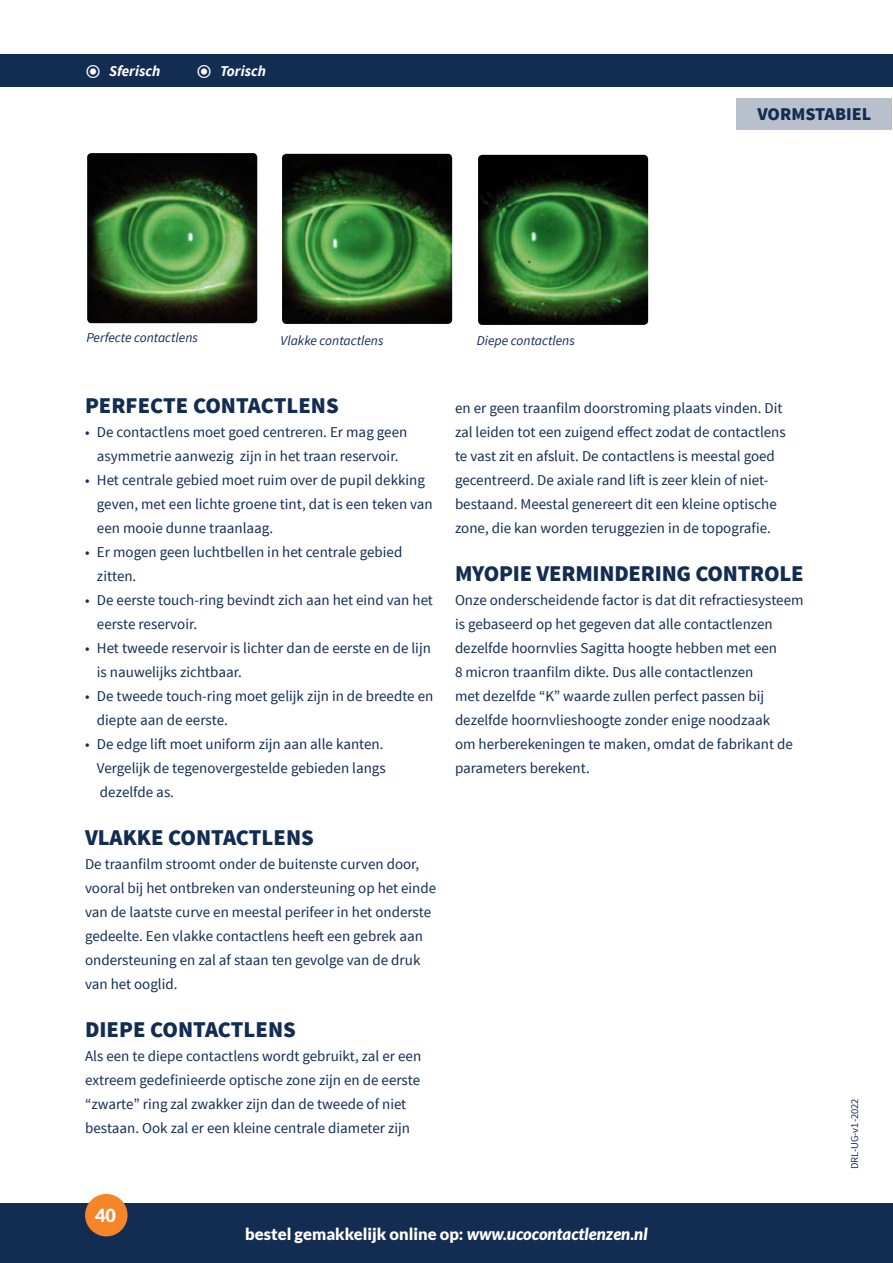
<style>
.page{position:relative;width:893px;height:1263px;background:#fff}
.page>*{position:absolute;margin:0;border:0;box-sizing:border-box;transform-origin:0 0}
.t1{font:900 22.5px "Source Sans Pro";letter-spacing:-.01em;color:#132d52}
.kopje_hoofdletters_e{font:900 18px "Source Sans Pro";color:#132d52}
.t2{font:900 18px "Lato";color:#fff}
.t3{font:900 16.5px "Lato";color:#fff}
.t4{font:15px/24px "Source Sans Pro";color:#132d52}
.kopje_hoofdletters_e-2{font:italic 700 15px "Source Sans Pro";color:#fff}
.t5{font:italic 13.5px "Source Sans Pro";color:#132d52}
.t6{font:10.5px "Source Sans Pro";color:#132d52}
.s1{font-style:italic}
</style>
<div class="page">
<div style="left:0;top:1203px;width:893px;height:60px;background:#132d52"></div>
<div style="left:85px;top:1194px;width:43px;height:42px;background:#f58529;border-radius:50%"></div>
<div style="left:0;top:54px;width:893px;height:33px;background:#132d52"></div>
<img style="left:87px;top:153px;width:170px;height:170px">
<img style="left:478px;top:155px;width:170px;height:170px">
<img style="left:282px;top:154px;width:170px;height:170px">
<div style="left:736px;top:99px;width:156px;height:31px;background:#b8c0cb"></div>
<p class="kopje_hoofdletters_e-2" style="left:109px;top:61px;width:53px">Sferisch</p>
<p class="kopje_hoofdletters_e-2" style="left:220px;top:61px;width:47px">Torisch</p>
<p class="t5" style="left:86px;top:329px;width:113px">Perfecte contactlens</p>
<p class="t5" style="left:281px;top:332px;width:104px">Vlakke contactlens</p>
<p class="t5" style="left:477px;top:332px;width:99px">Diepe contactlens</p>
<p class="kopje_hoofdletters_e" style="left:757px;top:102px;width:115px">VORMSTABIEL</p>
<p class="t1" style="left:85px;top:391px;width:255px">PERFECTE CONTACTLENS</p>
<p class="t4" style="left:85px;top:420px;width:324px;text-align:center">• De contactlens moet goed centreren. Er mag geen asymmetrie aanwezig zijn in het traan reservoir.</p>
<p class="t4" style="left:97px;top:468px;width:337px;text-indent:-12px">• Het centrale gebied moet ruim over de pupil dekking geven, met een lichte groene tint, dat is een teken van een mooie dunne traanlaag.</p>
<p class="t4" style="left:97px;top:540px;width:307px;text-indent:-12px">• Er mogen geen luchtbellen in het centrale gebied zitten.</p>
<p class="t4" style="left:97px;top:588px;width:337px;text-indent:-12px">• De eerste touch-ring bevindt zich aan het eind van het eerste reservoir.</p>
<p class="t4" style="left:97px;top:636px;width:335px;text-indent:-12px">• Het tweede reservoir is lichter dan de eerste en de lijn is nauwelijks zichtbaar.</p>
<p class="t4" style="left:97px;top:684px;width:338px;text-indent:-12px">• De tweede touch-ring moet gelijk zijn in de breedte en diepte aan de eerste.</p>
<p class="t4" style="left:97px;top:732px;width:290px;text-indent:-12px">• De edge lift moet uniform zijn aan alle kanten.<br>Vergelijk de tegenovergestelde gebieden langs dezelfde as.</p>
<p class="t1" style="left:85px;top:823px;width:230px">VLAKKE CONTACTLENS</p>
<p class="t4" style="left:85px;top:852px;width:353px">De traanfilm stroomt onder de buitenste curven door, vooral bij het ontbreken van ondersteuning op het einde van de laatste curve en meestal perifeer in het onderste gedeelte. Een vlakke contactlens heeft een gebrek aan ondersteuning en zal af staan ten gevolge van de druk van het ooglid.</p>
<p class="t1" style="left:85px;top:1015px;width:212px">DIEPE CONTACTLENS</p>
<p class="t4" style="left:85px;top:1044px;width:338px">Als een te diepe contactlens wordt gebruikt, zal er een extreem gedefinieerde optische zone zijn en de eerste “zwarte” ring zal zwakker zijn dan de tweede of niet bestaan. Ook zal er een kleine centrale diameter zijn</p>
<p class="t4" style="left:455px;top:396px;width:332px">en er geen traanfilm doorstroming plaats vinden. Dit zal leiden tot een zuigend effect zodat de contactlens te vast zit en afsluit. De contactlens is meestal goed gecentreerd. De axiale rand lift is zeer klein of niet&shy;bestaand. Meestal genereert dit een kleine optische zone, die kan worden teruggezien in de topografie.</p>
<p class="t1" style="left:455px;top:559px;width:350px">MYOPIE VERMINDERING CONTROLE</p>
<p class="t4" style="left:455px;top:588px;width:350px">Onze onderscheidende factor is dat dit refractiesysteem is gebaseerd op het gegeven dat alle contactlenzen dezelfde hoornvlies Sagitta hoogte hebben met een<br>8 micron traanfilm dikte. Dus alle contactlenzen<br>met dezelfde “K” waarde zullen perfect passen bij dezelfde hoornvlieshoogte zonder enige noodzaak<br>om herberekeningen te maken, omdat de fabrikant de parameters berekent.</p>
<p class="t2" style="left:95px;top:1205px;width:22px">40</p>
<p class="t3" style="left:245px;top:1224px;width:404px">bestel gemakkelijk online op: <span class="s1">www.ucocontactlenzen.nl</span></p>
<p class="t6" style="left:848px;top:1169px;width:73px;rotate:-90deg">DRL-UG-v1-2022</p>
</div>
